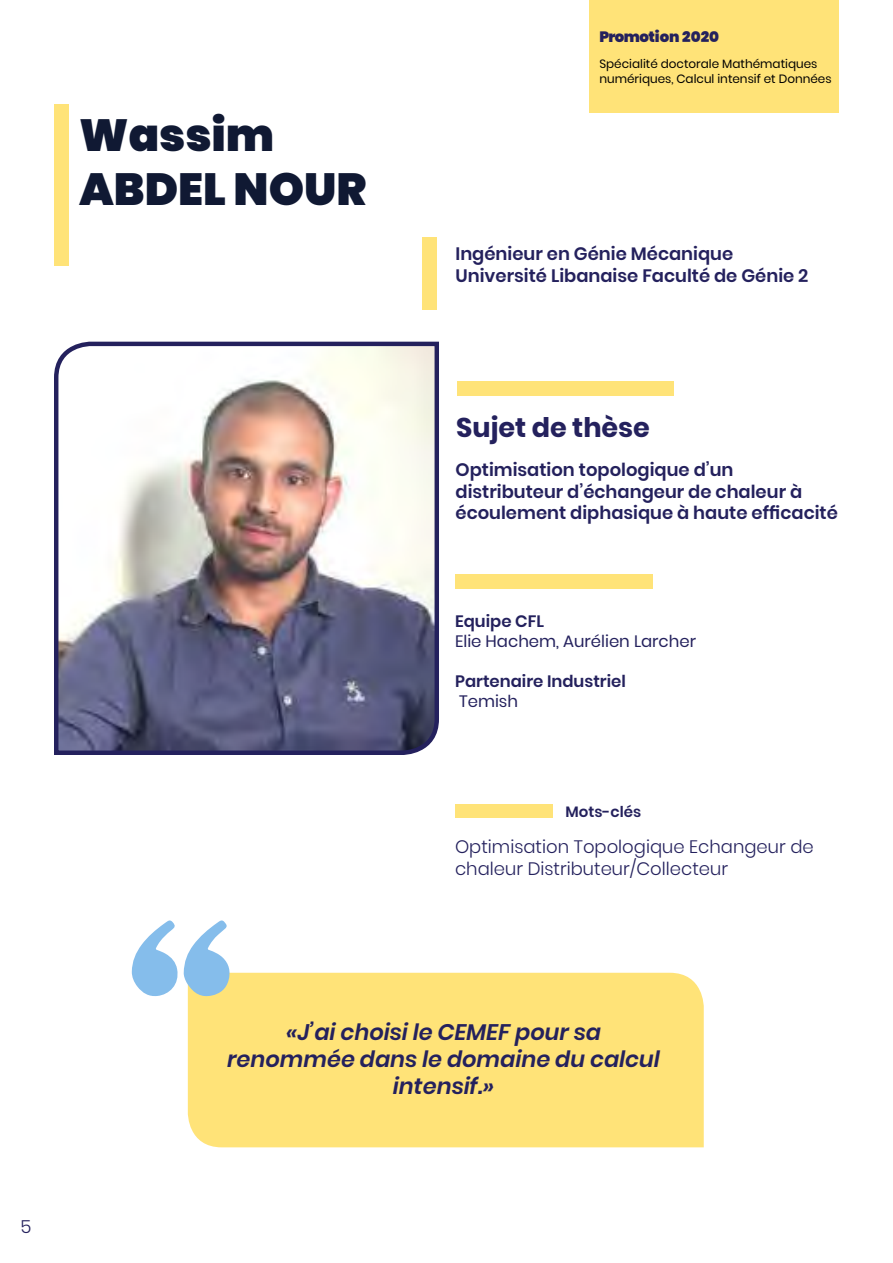
<style>
.page{position:relative;width:893px;height:1263px;background:#fff}
.page>*{position:absolute;margin:0;border:0;box-sizing:border-box;transform-origin:0 0}
.t1{font:900 45px/54px "Poppins";color:#101933}
.t2{font:700 27px "Poppins";color:#24215d}
.t3{font:italic 600 22.5px/27px "Poppins";color:#24215d;text-align:center}
.t4{font:600 18px/21.6px "Poppins";color:#24215d}
.t5{font:300 18px/21.6px "Poppins";color:#24215d}
.t6{font:16.5px "Poppins";color:#24215d}
.t7{font:600 16.5px "Poppins";color:#24215d}
.t8{font:900 15px "Poppins";color:#24215d}
.t9{font:600 15px "Poppins";color:#24215d}
.t10{font:12px/14.4px "Poppins";color:#000}
</style>
<div class="page">
<div style="left:188px;top:973px;width:516px;height:174px;background:#ffe378"></div>
<img style="left:54px;top:341px;width:385px;height:414px">
<div style="left:457px;top:381px;width:216px;height:14px;background:#ffe378"></div>
<div style="left:455px;top:574px;width:198px;height:15px;background:#ffe378"></div>
<div style="left:455px;top:805px;width:98px;height:13px;background:#ffe378"></div>
<div style="left:54px;top:104px;width:15px;height:162px;background:#ffe378"></div>
<div style="left:422px;top:237px;width:15px;height:72px;background:#ffe378"></div>
<div style="left:589px;top:0;width:250px;height:112px;background:#ffe378"></div>
<svg style="left:132px;top:920px;width:99px;height:78px"></svg>
<h1 class="t1" style="left:79px;top:109px;width:289px">Wassim<br>ABDEL NOUR</h1>
<p class="t8" style="left:599px;top:28px;width:121px">Promotion 2020</p>
<p class="t10" style="left:599px;top:57px;width:234px">Spécialité doctorale Mathématiques numériques, Calcul intensif et Données</p>
<p class="t4" style="left:455px;top:243px;width:354px">Ingénieur en Génie Mécanique<br>Université Libanaise Faculté de Génie 2</p>
<h2 class="t2" style="left:456px;top:411px;width:195px">Sujet de thèse</h2>
<p class="t4" style="left:455px;top:459px;width:384px">Optimisation topologique d’un distributeur d’échangeur de chaleur à écoulement diphasique à haute efficacité</p>
<p class="t7" style="left:455px;top:612px;width:91px">Equipe CFL</p>
<p class="t6" style="left:455px;top:632px;width:243px">Elie Hachem, Aurélien Larcher</p>
<p class="t7" style="left:455px;top:671px;width:172px">Partenaire Industriel</p>
<p class="t6" style="left:459px;top:691px;width:60px">Temish</p>
<p class="t9" style="left:566px;top:803px;width:77px">Mots-clés</p>
<p class="t5" style="left:455px;top:836px;width:360px">Optimisation Topologique Echangeur de chaleur Distributeur/Collecteur</p>
<p class="t5" style="left:20px;top:1215px;width:12px">5</p>
<p class="t3" style="left:227px;top:1018px;width:434px">«J’ai choisi le CEMEF pour sa renommée dans le domaine du calcul intensif.»</p>
</div>
